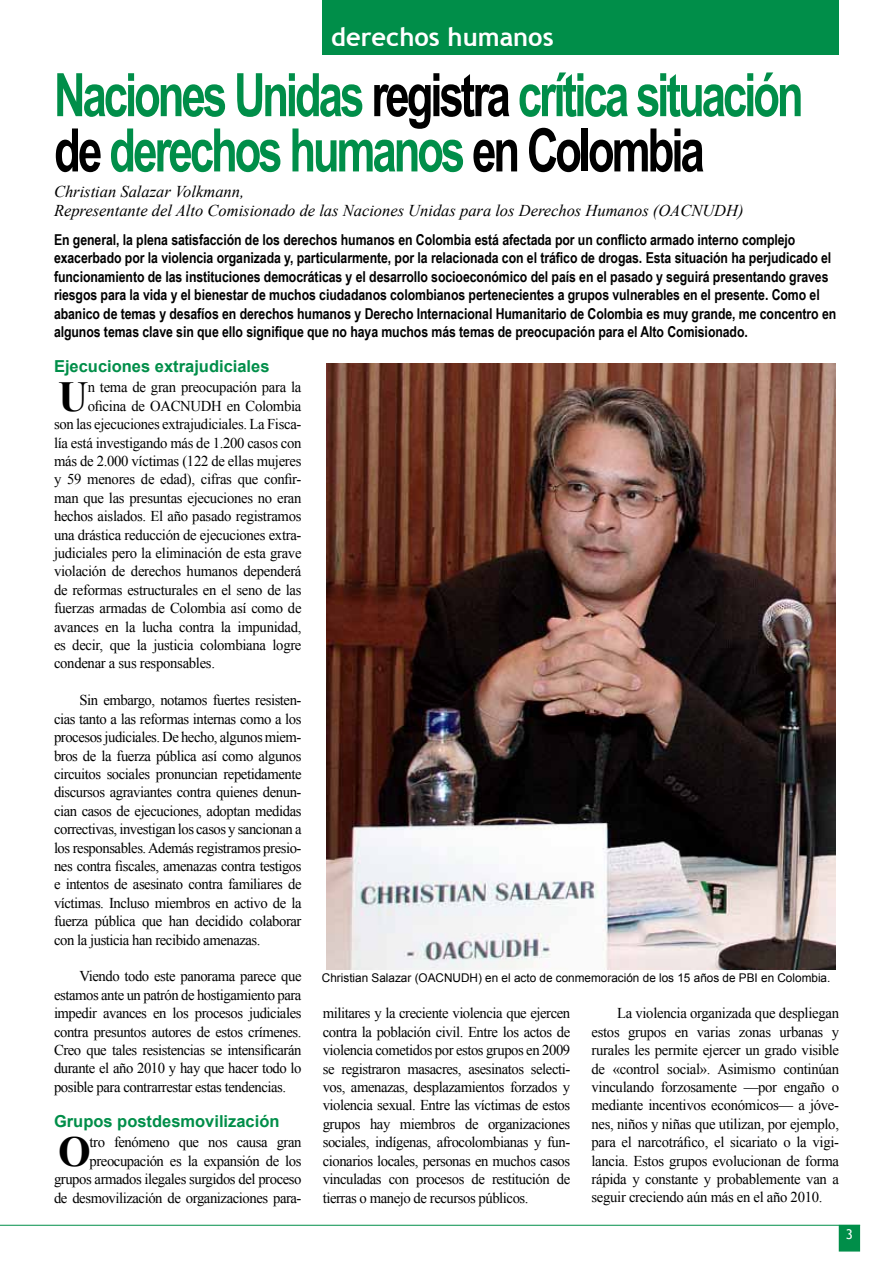
<style>
.page{position:relative;width:893px;height:1263px;background:#fff}
.page>*{position:absolute;margin:0;border:0;box-sizing:border-box;transform-origin:0 0}
.t1{font:700 60px/55.2px "Arial Narrow";letter-spacing:-.06em;color:#008e49;scale:.89 1}
.t2{font:700 42.75px "Times New Roman";color:#000}
.t3{font:700 25.5px "Trebuchet MS";color:#fff}
.t4{font:italic 16.5px/19.2px "Times New Roman";color:#000}
.t5{font:700 16.5px "Arial";color:#008e49}
.t6{font:15px/18.5px "Times New Roman";letter-spacing:-.02em;color:#000;text-align:justify}
.t7{font:700 15px/18.5px "Arial Narrow";letter-spacing:-.005em;color:#000}
.t8{font:13.5px "Trebuchet MS";color:#fff}
.t9{font:12px "Arial";color:#000}
.s1{color:#000}
</style>
<div class="page">
<hr style="left:0;top:1225px;width:860px;height:1px;background:#008e49">
<div style="left:839px;top:1225px;width:21px;height:26px;background:#008e49"></div>
<div style="left:323px;top:0;width:516px;height:54px;background:#008e49"></div>
<img style="left:326px;top:364px;width:509px;height:605px">
<h3 class="t3" style="left:331px;top:21px;width:224px">derechos humanos</h3>
<h1 class="t1" style="left:54px;top:65px;width:844px">Naciones Unidas <span class="s1">registra</span> crítica situación <span class="s1">de</span> derechos humanos <span class="s1">en Colombia</span></h1>
<p class="t4" style="left:54px;top:181px;width:691px">Christian Salazar Volkmann,<br>Representante del Alto Comisionado de las Naciones Unidas para los Derechos Humanos (OACNUDH)</p>
<p class="t7" style="left:54px;top:230px;width:784px">En general, la plena satisfacción de los derechos humanos en Colombia está afectada por un conflicto armado interno complejo exacerbado por la violencia organizada y, particularmente, por la relacionada con el tráfico de drogas. Esta situación ha perjudicado el funcionamiento de las instituciones democráticas y el desarrollo socioeconómico del país en el pasado y seguirá presentando graves riesgos para la vida y el bienestar de muchos ciudadanos colombianos pertenecientes a grupos vulnerables en el presente. Como el abanico de temas y desafíos en derechos humanos y Derecho Internacional Humanitario de Colombia es muy grande, me concentro en algunos temas clave sin que ello signifique que no haya muchos más temas de preocupación para el Alto Comisionado.</p>
<p class="t5" style="left:54px;top:356px;width:217px">Ejecuciones extrajudiciales</p>
<h2 class="t2" style="left:58px;top:367px;width:32px">U</h2>
<p class="t6" style="left:88px;top:378px;width:215px">n tema de gran preocupación para la</p>
<p class="t6" style="left:88px;top:396px;width:215px">oficina de OACNUDH en Colombia</p>
<p class="t6" style="left:54px;top:415px;width:249px">son las ejecuciones extrajudiciales. La Fisca-</p>
<p class="t6" style="left:54px;top:433px;width:249px">lía está investigando más de 1.200 casos con</p>
<p class="t6" style="left:54px;top:451px;width:249px">más de 2.000 víctimas (122 de ellas mujeres</p>
<p class="t6" style="left:54px;top:470px;width:249px">y 59 menores de edad), cifras que confir-</p>
<p class="t6" style="left:54px;top:488px;width:249px">man que las presuntas ejecuciones no eran</p>
<p class="t6" style="left:54px;top:507px;width:249px">hechos aislados. El año pasado registramos</p>
<p class="t6" style="left:54px;top:525px;width:249px">una drástica reducción de ejecuciones extra-</p>
<p class="t6" style="left:54px;top:543px;width:249px">judiciales pero la eliminación de esta grave</p>
<p class="t6" style="left:54px;top:562px;width:249px">violación de derechos humanos dependerá</p>
<p class="t6" style="left:54px;top:580px;width:249px">de reformas estructurales en el seno de las</p>
<p class="t6" style="left:54px;top:599px;width:249px">fuerzas armadas de Colombia así como de</p>
<p class="t6" style="left:54px;top:617px;width:249px">avances en la lucha contra la impunidad,</p>
<p class="t6" style="left:54px;top:636px;width:249px">es decir, que la justicia colombiana logre</p>
<p class="t6" style="left:54px;top:654px;width:163px">condenar a sus responsables.</p>
<p class="t6" style="left:54px;top:691px;width:249px;text-indent:26px">Sin embargo, notamos fuertes resisten&shy;cias tanto a las reformas internas como a los procesos judiciales. De hecho, algunos miem&shy;bros de la fuerza pública así como algunos circuitos sociales pronuncian repetidamente discursos agraviantes contra quienes denun&shy;cian casos de ejecuciones, adoptan medidas correctivas, investigan los casos y sancionan a los responsables. Además registramos presio&shy;nes contra fiscales, amenazas contra testigos e intentos de asesinato contra familiares de víctimas. Incluso miembros en activo de la fuerza pública que han decidido colaborar con la justicia han recibido amenazas.</p>
<p class="t6" style="left:54px;top:967px;width:249px;text-indent:26px">Viendo todo este panorama parece que estamos ante un patrón de hostigamiento para impedir avances en los procesos judiciales contra presuntos autores de estos crímenes.<br>Creo que tales resistencias se intensificarán durante el año 2010 y hay que hacer todo lo posible para contrarrestar estas tendencias.</p>
<p class="t5" style="left:54px;top:1111px;width:227px">Grupos postdesmovilización</p>
<h2 class="t2" style="left:58px;top:1122px;width:34px">O</h2>
<p class="t6" style="left:54px;top:1133px;width:249px;text-align:right">tro fenómeno que nos causa gran preocupación es la expansión de los grupos armados ilegales surgidos del proceso de desmovilización de organizaciones para-</p>
<p class="t9" style="left:322px;top:969px;width:510px">Christian Salazar (OACNUDH) en el acto de conmemoración de los 15 años de PBI en Colombia.</p>
<p class="t6" style="left:323px;top:1004px;width:249px">militares y la creciente violencia que ejercen contra la población civil. Entre los actos de violencia cometidos por estos grupos en 2009 se registraron masacres, asesinatos selecti&shy;vos, amenazas, desplazamientos forzados y violencia sexual. Entre las víctimas de estos grupos hay miembros de organizaciones sociales, indígenas, afrocolombianas y fun&shy;cionarios locales, personas en muchos casos vinculadas con procesos de restitución de tierras o manejo de recursos públicos.</p>
<p class="t6" style="left:591px;top:1004px;width:249px;text-indent:26px">La violencia organizada que despliegan estos grupos en varias zonas urbanas y rurales les permite ejercer un grado visible de «control social». Asimismo continúan vinculando forzosamente —por engaño o mediante incentivos económicos— a jóve&shy;nes, niños y niñas que utilizan, por ejemplo, para el narcotráfico, el sicariato o la vigi&shy;lancia. Estos grupos evolucionan de forma rápida y constante y probablemente van a seguir creciendo aún más en el año 2010.</p>
<p class="t8" style="left:846px;top:1227px;width:9px">3</p>
</div>
